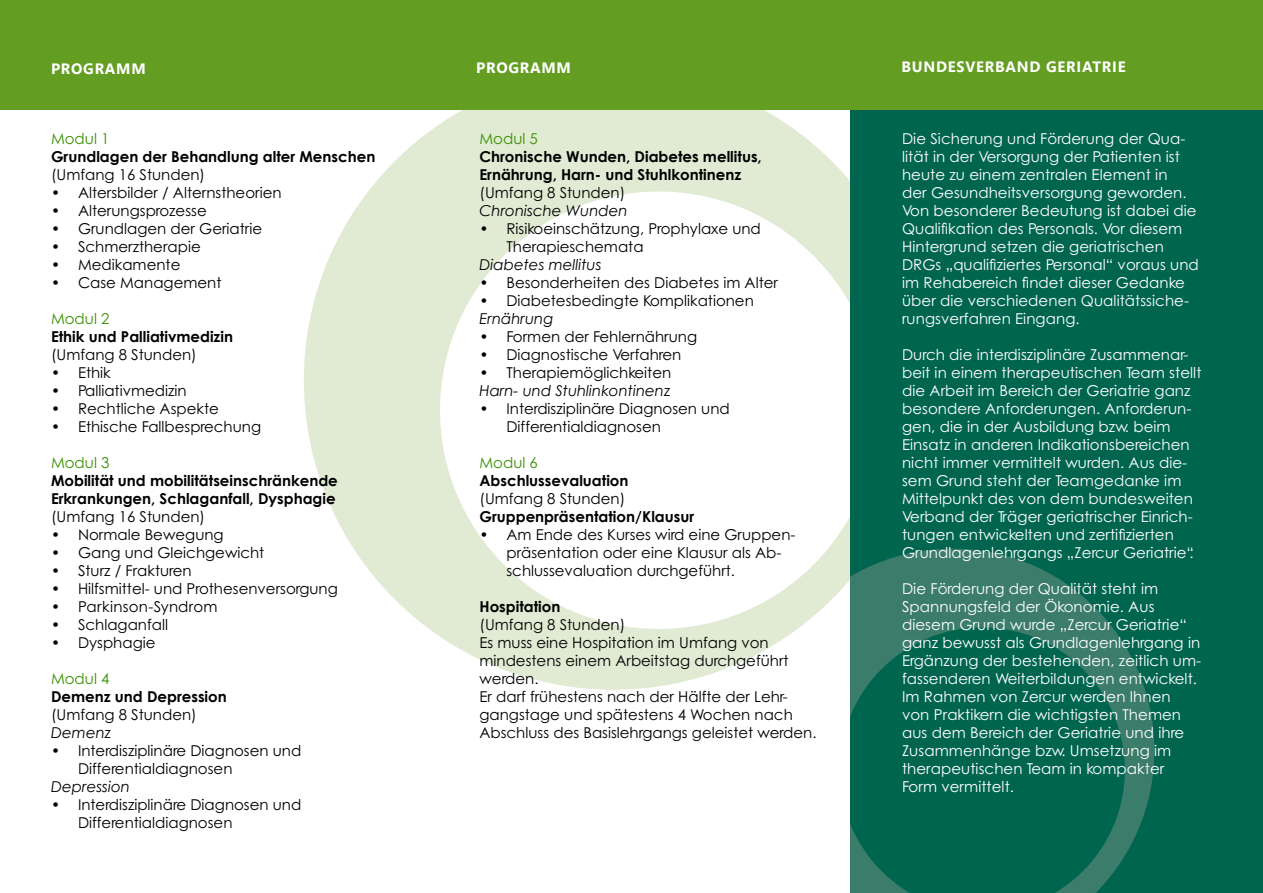
<style>
.page{position:relative;width:1263px;height:893px;background:#fff}
.page>*{position:absolute;margin:0;border:0;box-sizing:border-box;transform-origin:0 0}
.t1{font:15px/18px "Century Gothic";letter-spacing:.005em;color:#fff}
.t2{font:15px/18px "Century Gothic";color:#000}
.t3{font:700 15px/18px "Century Gothic";color:#000}
.t4{font:italic 15px "Century Gothic";color:#000}
.t5{font:700 15px "Segoe UI";letter-spacing:.05em;color:#fff}
.t6{font:15px "Century Gothic";color:#3b9105}
</style>
<div class="page">
<svg style="left:304px;top:109px;width:546px;height:581px"></svg>
<div style="left:850px;top:100px;width:413px;height:793px;background:#00654f"></div>
<svg style="left:850px;top:549px;width:304px;height:344px"></svg>
<div style="left:0;top:0;width:1263px;height:109px;background:#639d21"></div>
<p class="t5" style="left:51px;top:58px;width:96px">PROGRAMM</p>
<p class="t5" style="left:476px;top:57px;width:96px">PROGRAMM</p>
<p class="t6" style="left:51px;top:128px;width:60px">Modul 1</p>
<p class="t3" style="left:51px;top:147px;width:326px">Grundlagen der Behandlung alter Menschen</p>
<p class="t2" style="left:51px;top:165px;width:156px">(Umfang 16 Stunden)</p>
<p class="t2" style="left:51px;top:183px;width:232px">• Altersbilder / Alternstheorien</p>
<p class="t2" style="left:51px;top:201px;width:157px">• Alterungsprozesse</p>
<p class="t2" style="left:51px;top:219px;width:213px">• Grundlagen der Geriatrie</p>
<p class="t2" style="left:51px;top:237px;width:151px">• Schmerztherapie</p>
<p class="t2" style="left:51px;top:255px;width:131px">• Medikamente</p>
<p class="t2" style="left:51px;top:273px;width:172px">• Case Management</p>
<p class="t6" style="left:51px;top:308px;width:60px">Modul 2</p>
<p class="t3" style="left:51px;top:327px;width:184px">Ethik und Palliativmedizin</p>
<p class="t2" style="left:51px;top:345px;width:147px">(Umfang 8 Stunden)</p>
<p class="t2" style="left:51px;top:363px;width:61px">• Ethik</p>
<p class="t2" style="left:51px;top:381px;width:137px">• Palliativmedizin</p>
<p class="t2" style="left:51px;top:399px;width:169px">• Rechtliche Aspekte</p>
<p class="t2" style="left:51px;top:417px;width:212px">• Ethische Fallbesprechung</p>
<p class="t6" style="left:51px;top:452px;width:60px">Modul 3</p>
<p class="t3" style="left:51px;top:471px;width:288px">Mobilität und mobilitätseinschränkende<br>Erkrankungen, Schlaganfall, Dysphagie</p>
<p class="t2" style="left:51px;top:507px;width:156px">(Umfang 16 Stunden)</p>
<p class="t2" style="left:51px;top:525px;width:174px">• Normale Bewegung</p>
<p class="t2" style="left:51px;top:543px;width:215px">• Gang und Gleichgewicht</p>
<p class="t2" style="left:51px;top:561px;width:142px">• Sturz / Frakturen</p>
<p class="t2" style="left:51px;top:579px;width:288px">• Hilfsmittel- und Prothesenversorgung</p>
<p class="t2" style="left:51px;top:597px;width:168px">• Parkinson-Syndrom</p>
<p class="t2" style="left:51px;top:615px;width:119px">• Schlaganfall</p>
<p class="t2" style="left:51px;top:633px;width:106px">• Dysphagie</p>
<p class="t6" style="left:51px;top:668px;width:60px">Modul 4</p>
<p class="t3" style="left:51px;top:687px;width:177px">Demenz und Depression</p>
<p class="t2" style="left:51px;top:705px;width:147px">(Umfang 8 Stunden)</p>
<p class="t4" style="left:51px;top:722px;width:62px">Demenz</p>
<p class="t2" style="left:78px;top:741px;width:225px;text-indent:-27px">• Interdisziplinäre Diagnosen und<br>Differentialdiagnosen</p>
<p class="t4" style="left:51px;top:776px;width:81px">Depression</p>
<p class="t2" style="left:78px;top:795px;width:225px;text-indent:-27px">• Interdisziplinäre Diagnosen und<br>Differentialdiagnosen</p>
<p class="t6" style="left:479px;top:128px;width:60px">Modul 5</p>
<p class="t3" style="left:479px;top:147px;width:284px">Chronische Wunden, Diabetes mellitus,<br>Ernährung, Harn- und Stuhlkontinenz</p>
<p class="t2" style="left:479px;top:183px;width:147px">(Umfang 8 Stunden)</p>
<p class="t4" style="left:479px;top:200px;width:150px">Chronische Wunden</p>
<p class="t2" style="left:506px;top:219px;width:256px;text-indent:-27px">• Risikoeinschätzung, Prophylaxe und<br>Therapieschemata</p>
<p class="t4" style="left:479px;top:254px;width:124px">Diabetes mellitus</p>
<p class="t2" style="left:479px;top:273px;width:300px">• Besonderheiten des Diabetes im Alter</p>
<p class="t2" style="left:479px;top:291px;width:276px">• Diabetesbedingte Komplikationen</p>
<p class="t4" style="left:479px;top:308px;width:75px">Ernährung</p>
<p class="t2" style="left:479px;top:327px;width:219px">• Formen der Fehlernährung</p>
<p class="t2" style="left:479px;top:345px;width:203px">• Diagnostische Verfahren</p>
<p class="t2" style="left:479px;top:363px;width:193px">• Therapiemöglichkeiten</p>
<p class="t4" style="left:479px;top:380px;width:192px">Harn- und Stuhlinkontinenz</p>
<p class="t2" style="left:506px;top:399px;width:225px;text-indent:-27px">• Interdisziplinäre Diagnosen und<br>Differentialdiagnosen</p>
<p class="t6" style="left:479px;top:452px;width:60px">Modul 6</p>
<p class="t3" style="left:479px;top:471px;width:151px">Abschlussevaluation</p>
<p class="t2" style="left:479px;top:489px;width:147px">(Umfang 8 Stunden)</p>
<p class="t3" style="left:479px;top:507px;width:216px">Gruppenpräsentation/Klausur</p>
<p class="t2" style="left:506px;top:525px;width:290px;text-indent:-27px">• Am Ende des Kurses wird eine Gruppen&shy;präsentation oder eine Klausur als Ab&shy;schlussevaluation durchgeführt.</p>
<p class="t3" style="left:479px;top:597px;width:82px">Hospitation</p>
<p class="t2" style="left:479px;top:615px;width:338px">(Umfang 8 Stunden)<br>Es muss eine Hospitation im Umfang von mindestens einem Arbeitstag durchgeführt werden.<br>Er darf frühestens nach der Hälfte der Lehr&shy;gangstage und spätestens 4 Wochen nach Abschluss des Basislehrgangs geleistet werden.</p>
<p class="t5" style="left:901px;top:56px;width:226px">BUNDESVERBAND GERIATRIE</p>
<p class="t1" style="left:902px;top:129px;width:298px">Die Sicherung und Förderung der Qua&shy;lität in der Versorgung der Patienten ist heute zu einem zentralen Element in<br>der Gesundheitsversorgung geworden.<br>Von besonderer Bedeutung ist dabei die Qualifikation des Personals. Vor diesem Hintergrund setzen die geriatrischen DRGs „qualifiziertes Personal“ voraus und im Rehabereich findet dieser Gedanke über die verschiedenen Qualitätssiche&shy;rungsverfahren Eingang.</p>
<p class="t1" style="left:902px;top:345px;width:301px">Durch die interdisziplinäre Zusammenar&shy;beit in einem therapeutischen Team stellt die Arbeit im Bereich der Geriatrie ganz besondere Anforderungen. Anforderun&shy;gen, die in der Ausbildung bzw. beim Einsatz in anderen Indikationsbereichen nicht immer vermittelt wurden. Aus die&shy;sem Grund steht der Teamgedanke im Mittelpunkt des von dem bundesweiten Verband der Träger geriatrischer Einrich&shy;tungen entwickelten und zertifizierten Grundlagenlehrgangs „Zercur Geriatrie“.</p>
<p class="t1" style="left:902px;top:579px;width:301px">Die Förderung der Qualität steht im Spannungsfeld der Ökonomie. Aus diesem Grund wurde „Zercur Geriatrie“ ganz bewusst als Grundlagenlehrgang in Ergänzung der bestehenden, zeitlich um&shy;fassenderen Weiterbildungen entwickelt.<br>Im Rahmen von Zercur werden Ihnen von Praktikern die wichtigsten Themen aus dem Bereich der Geriatrie und ihre Zusammenhänge bzw. Umsetzung im therapeutischen Team in kompakter Form vermittelt.</p>
</div>
